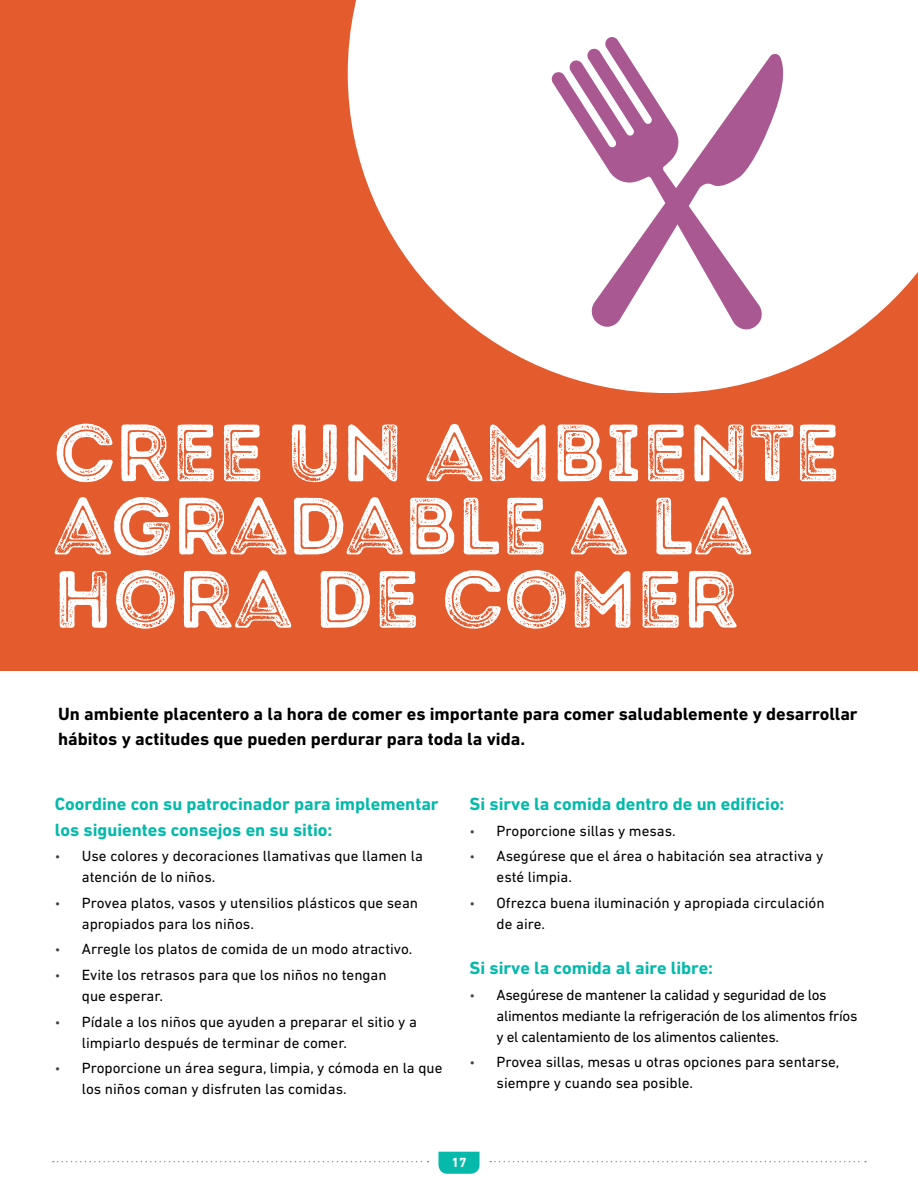
<style>
.page{position:relative;width:918px;height:1188px;background:#fff}
.page>*{position:absolute;margin:0;border:0;box-sizing:border-box;transform-origin:0 0}
.t1{font:81px/73.2px "Intro Rust G Base 2 Line";color:#fff}
.t2{font:700 18px/25.5px "DIN Next LT Pro";color:#05b9ab}
.t3{font:700 18px/25.5px "DIN Next LT Pro";color:#000}
.t4{font:15px/21px "DIN Next LT Pro";color:#000}
.t5{font:15px/21px "DIN Next LT Pro";letter-spacing:-.02em;color:#000}
.t6{font:700 13.5px "DIN Next LT Pro";color:#fff}
.s1{font-weight:300;font-size:13.5px;color:#414042}
</style>
<div class="page">
<svg style="left:438px;top:1152px;width:42px;height:22px"></svg>
<svg style="left:490px;top:1161px;width:376px;height:1px"></svg>
<svg style="left:53px;top:1161px;width:376px;height:1px"></svg>
<div style="left:0;top:0;width:918px;height:671px;background:#e45b2d"></div>
<svg style="left:348px;top:0;width:570px;height:393px;fill:#fff"></svg>
<svg style="left:551px;top:36px;width:212px;height:296px;background:#f5ecf3"></svg>
<svg style="left:590px;top:53px;width:196px;height:277px;background:#dfc1d6"></svg>
<h3 class="t1" style="left:54px;top:418px;width:788px">CREE UN AMBIENTE<br>AGRADABLE A LA<br>HORA DE COMER</h3>
<p class="t3" style="left:58px;top:701px;width:801px">Un ambiente placentero a la hora de comer es importante para comer saludablemente y desarrollar hábitos y actitudes que pueden perdurar para toda la vida.</p>
<h4 class="t2" style="left:55px;top:791px;width:385px">Coordine con su patrocinador para implementar los siguientes consejos en su sitio:</h4>
<p class="t4" style="left:82px;top:845px;width:343px;text-indent:-27px"><span class="s1">•</span> Use colores y decoraciones llamativas que llamen la atención de lo niños.</p>
<p class="t4" style="left:82px;top:892px;width:338px;text-indent:-27px"><span class="s1">•</span> Provea platos, vasos y utensilios plásticos que sean apropiados para los niños.</p>
<p class="t4" style="left:55px;top:939px;width:359px"><span class="s1">•</span> Arregle los platos de comida de un modo atractivo.</p>
<p class="t4" style="left:82px;top:964px;width:306px;text-indent:-27px"><span class="s1">•</span> Evite los retrasos para que los niños no tengan que esperar.</p>
<p class="t4" style="left:82px;top:1011px;width:337px;text-indent:-27px"><span class="s1">•</span> Pídale a los niños que ayuden a preparar el sitio y a limpiarlo después de terminar de comer.</p>
<p class="t4" style="left:82px;top:1057px;width:362px;text-indent:-27px"><span class="s1">•</span> Proporcione un área segura, limpia, y cómoda en la que los niños coman y disfruten las comidas.</p>
<h4 class="t2" style="left:470px;top:791px;width:316px">Si sirve la comida dentro de un edificio:</h4>
<p class="t4" style="left:470px;top:820px;width:208px"><span class="s1">•</span> Proporcione sillas y mesas.</p>
<p class="t4" style="left:497px;top:845px;width:328px;text-indent:-27px"><span class="s1">•</span> Asegúrese que el área o habitación sea atractiva y esté limpia.</p>
<p class="t4" style="left:497px;top:892px;width:330px;text-indent:-27px"><span class="s1">•</span> Ofrezca buena iluminación y apropiada circulación de aire.</p>
<h4 class="t2" style="left:470px;top:955px;width:245px">Si sirve la comida al aire libre:</h4>
<p class="t5" style="left:497px;top:984px;width:362px;text-indent:-27px"><span class="s1">•</span> Asegúrese de mantener la calidad y seguridad de los alimentos mediante la refrigeración de los alimentos fríos y el calentamiento de los alimentos calientes.</p>
<p class="t4" style="left:497px;top:1051px;width:344px;text-indent:-27px"><span class="s1">•</span> Provea sillas, mesas u otras opciones para sentarse, siempre y cuando sea posible.</p>
<p class="t6" style="left:451px;top:1155px;width:17px">17</p>
</div>
